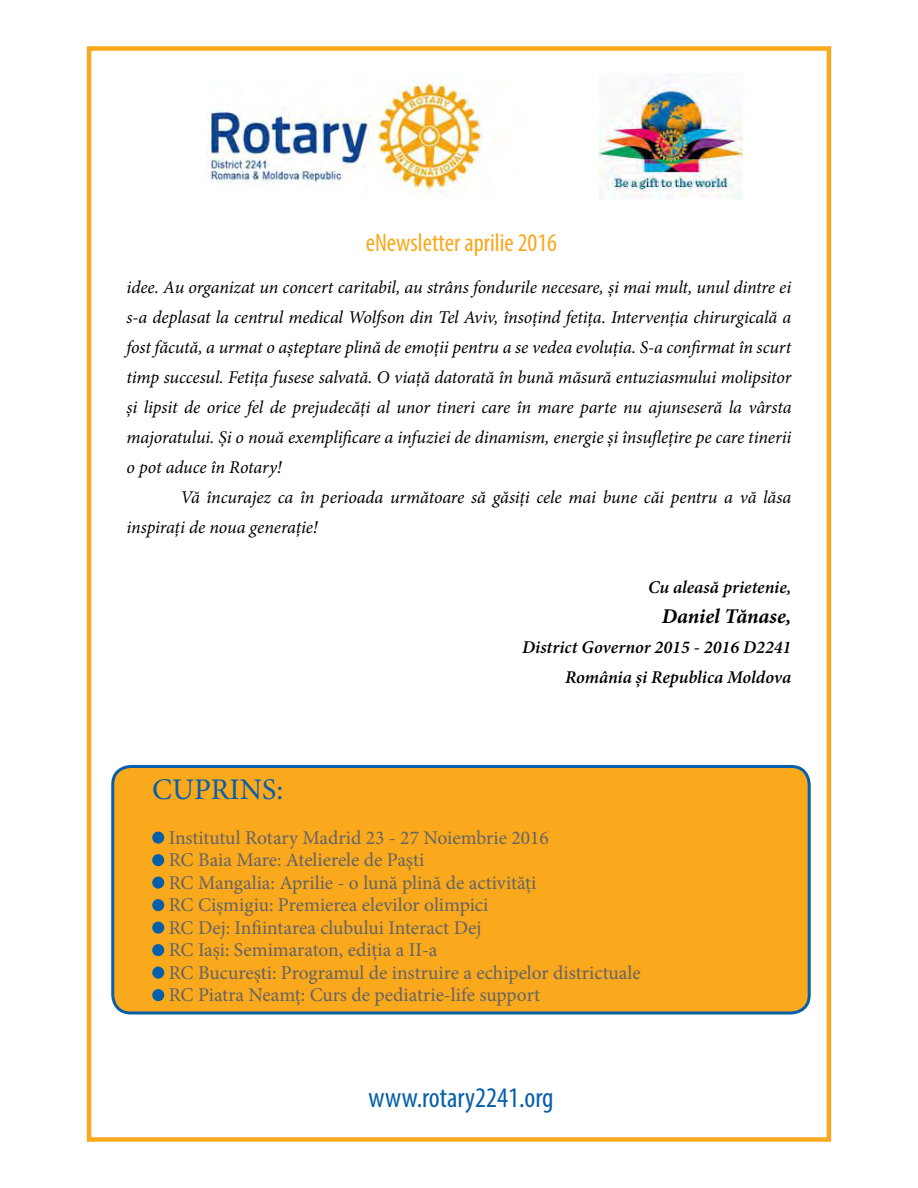
<style>
.page{position:relative;width:918px;height:1188px;background:#fff}
.page>*{position:absolute;margin:0;border:0;box-sizing:border-box;transform-origin:0 0}
.t1{font:30px "Minion Pro";color:#065fab}
.t2{font:condensed 28.5px "Myriad Pro";color:#065fab}
.t3{font:condensed 25.5px "Myriad Pro";color:#faa81c}
.t4{font:italic 700 21px "Minion Pro";letter-spacing:-.005em;color:#000}
.t5{font:19.5px/22.5px "Minion Pro";color:#636466}
.t6{font:italic 18px/30px "Minion Pro";letter-spacing:-.005em;color:#000;text-align:justify}
.t7{font:italic 600 18px/30px "Minion Pro";color:#000;text-align:right}
</style>
<div class="page">
<div style="left:87px;top:46px;width:744px;height:1096px;border:4px solid #faa81c"></div>
<img style="left:206px;top:82px;width:277px;height:111px">
<img style="left:599px;top:82px;width:143px;height:118px">
<div style="left:113px;top:766px;width:696px;height:247px;background:#faa81c;border-radius:18px"></div>
<div style="left:111px;top:765px;width:700px;height:249px;border:3px solid #065fab;border-radius:18px"></div>
<div style="left:152px;top:832px;width:12px;height:12px;background:#065fab;border-radius:50%"></div>
<div style="left:152px;top:854px;width:12px;height:12px;background:#065fab;border-radius:50%"></div>
<div style="left:152px;top:877px;width:12px;height:12px;background:#065fab;border-radius:50%"></div>
<div style="left:152px;top:899px;width:12px;height:12px;background:#065fab;border-radius:50%"></div>
<div style="left:152px;top:922px;width:12px;height:12px;background:#065fab;border-radius:50%"></div>
<div style="left:152px;top:944px;width:12px;height:12px;background:#065fab;border-radius:50%"></div>
<div style="left:152px;top:967px;width:12px;height:12px;background:#065fab;border-radius:50%"></div>
<div style="left:152px;top:989px;width:12px;height:12px;background:#065fab;border-radius:50%"></div>
<h3 class="t3" style="left:366px;top:227px;width:193px">eNewsletter aprilie 2016</h3>
<p class="t6" style="left:127px;top:273px;width:666px">idee. Au organizat un concert caritabil, au strâns fondurile necesare, și mai mult, unul dintre ei s-a deplasat la centrul medical Wolfson din Tel Aviv, însoțind fetița. Intervenția chirurgicală a fost făcută, a urmat o așteptare plină de emoții pentru a se vedea evoluția. S-a confirmat în scurt timp succesul. Fetița fusese salvată. O viață datorată în bună măsură entuziasmului molipsitor și lipsit de orice fel de prejudecăți al unor tineri care în mare parte nu ajunseseră la vârsta majoratului. Și o nouă exemplificare a infuziei de dinamism, energie și însuflețire pe care tinerii o pot aduce în Rotary!</p>
<p class="t6" style="left:127px;top:483px;width:666px;text-indent:54px">Vă încurajez ca în perioada următoare să găsiți cele mai bune căi pentru a vă lăsa inspirați de noua generație!</p>
<p class="t7" style="left:648px;top:572px;width:145px">Cu aleasă prietenie,</p>
<p class="t4" style="left:662px;top:602px;width:131px">Daniel Tănase,</p>
<p class="t7" style="left:522px;top:632px;width:271px">District Governor 2015 - 2016 D2241<br>România și Republica Moldova</p>
<h1 class="t1" style="left:152px;top:769px;width:132px">CUPRINS:</h1>
<p class="t5" style="left:169px;top:826px;width:474px">Institutul Rotary Madrid 23 - 27 Noiembrie 2016<br>RC Baia Mare: Atelierele de Paști<br>RC Mangalia: Aprilie - o lună plină de activități<br>RC Cișmigiu: Premierea elevilor olimpici<br>RC Dej: Infiintarea clubului Interact Dej<br>RC Iași: Semimaraton, ediția a II-a<br>RC București: Programul de instruire a echipelor districtuale RC Piatra Neamț: Curs de pediatrie-life support</p>
<h2 class="t2" style="left:368px;top:1080px;width:187px">www.rotary2241.org</h2>
</div>
